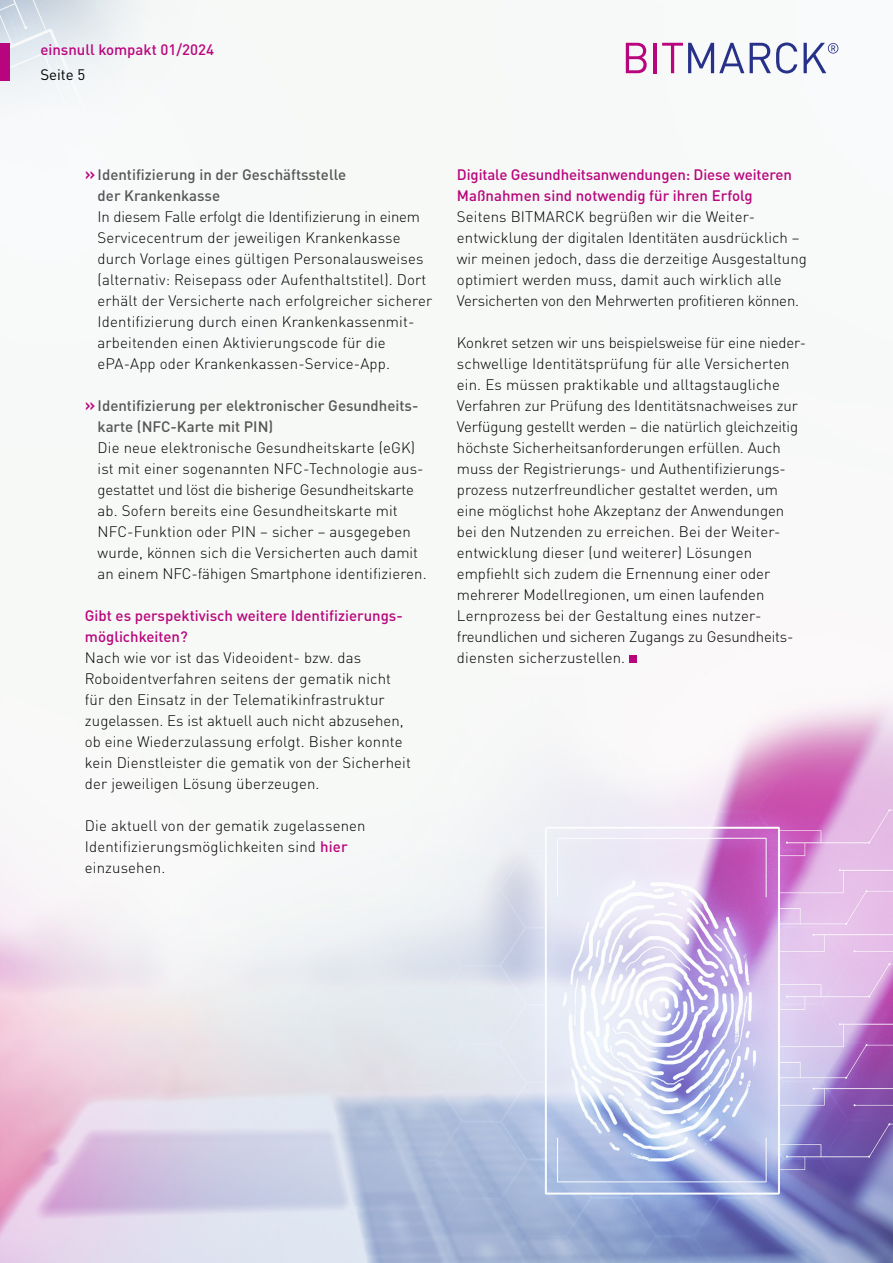
<style>
.page{position:relative;width:893px;height:1263px;background:#fff}
.page>*{position:absolute;margin:0;border:0;box-sizing:border-box;transform-origin:0 0}
.t1{font:300 15px/21px "DIN Pro";letter-spacing:.01em;color:#000}
.t2{font:500 15px/21px "DIN Pro";color:#b9057d}
.t3{font:500 15px/21px "DIN Pro";color:#565656}
.t4{font:15px "DIN Pro";color:#000}
.s1{font-size:18px;color:#b9057d}
.s2{font-weight:500;color:#b9057d}
</style>
<div class="page">
<img style="left:0;top:0;width:893px;height:1263px">
<div style="left:0;top:43px;width:10px;height:37px;background:#b9057d"></div>
<svg style="left:626px;top:43px;width:21px;height:30px"></svg>
<hr style="left:653px;top:43px;width:3px;height:30px;background:#b9057d">
<svg style="left:662px;top:43px;width:82px;height:30px"></svg>
<svg style="left:750px;top:43px;width:47px;height:30px"></svg>
<svg style="left:804px;top:43px;width:34px;height:30px"></svg>
<div style="left:629px;top:655px;width:8px;height:8px;background:#b9057d"></div>
<p class="t2" style="left:40px;top:37px;width:175px">einsnull kompakt 01/2024</p>
<p class="t4" style="left:40px;top:63px;width:46px">Seite 5</p>
<p class="t3" style="left:98px;top:162px;width:250px;text-indent:-13px"><span class="s1">»</span>Identifizierung in der Geschäftsstelle der Krankenkasse</p>
<p class="t1" style="left:98px;top:205px;width:336px">In diesem Falle erfolgt die Identifizierung in einem Servicecentrum der jeweiligen Krankenkasse durch Vorlage eines gültigen Personalausweises (alternativ: Reisepass oder Aufenthaltstitel). Dort erhält der Versicherte nach erfolgreicher sicherer Identifizierung durch einen Krankenkassenmit&shy;arbeitenden einen Aktivierungscode für die ePA-App oder Krankenkassen-Service-App.</p>
<p class="t3" style="left:98px;top:393px;width:322px;text-indent:-13px"><span class="s1">»</span>Identifizierung per elektronischer Gesundheits&shy;karte (NFC-Karte mit PIN)</p>
<p class="t1" style="left:98px;top:436px;width:331px">Die neue elektronische Gesundheitskarte (eGK) ist mit einer sogenannten NFC-Technologie aus&shy;gestattet und löst die bisherige Gesundheitskarte ab. Sofern bereits eine Gesundheitskarte mit NFC-Funktion oder PIN – sicher – ausgegeben wurde, können sich die Versicherten auch damit an einem NFC-fähigen Smartphone identifizieren.</p>
<p class="t2" style="left:85px;top:603px;width:317px">Gibt es perspektivisch weitere Identifizierungs&shy;möglichkeiten?</p>
<p class="t1" style="left:85px;top:646px;width:328px">Nach wie vor ist das Videoident- bzw. das Roboidentverfahren seitens der gematik nicht für den Einsatz in der Telematikinfrastruktur zugelassen. Es ist aktuell auch nicht abzusehen, ob eine Wiederzulassung erfolgt. Bisher konnte kein Dienstleister die gematik von der Sicherheit der jeweiligen Lösung überzeugen.</p>
<p class="t1" style="left:85px;top:814px;width:282px">Die aktuell von der gematik zugelassenen<br>Identifizierungsmöglichkeiten sind <span class="s2">hier </span>einzusehen.</p>
<p class="t2" style="left:457px;top:162px;width:336px">Digitale Gesundheitsanwendungen: Diese weiteren<br>Maßnahmen sind notwendig für ihren Erfolg</p>
<p class="t1" style="left:457px;top:205px;width:351px">Seitens BITMARCK begrüßen wir die Weiter&shy;entwicklung der digitalen Identitäten ausdrücklich – wir meinen jedoch, dass die derzeitige Ausgestaltung optimiert werden muss, damit auch wirklich alle Versicherten von den Mehrwerten profitieren können.</p>
<p class="t1" style="left:457px;top:331px;width:348px">Konkret setzen wir uns beispielsweise für eine nieder&shy;schwellige Identitätsprüfung für alle Versicherten ein. Es müssen praktikable und alltagstaugliche Verfahren zur Prüfung des Identitätsnachweises zur Verfügung gestellt werden – die natürlich gleichzeitig höchste Sicherheitsanforderungen erfüllen. Auch muss der Registrierungs- und Authentifizierungs&shy;prozess nutzerfreundlicher gestaltet werden, um eine möglichst hohe Akzeptanz der Anwendungen bei den Nutzenden zu erreichen. Bei der Weiter&shy;entwicklung dieser (und weiterer) Lösungen empfiehlt sich zudem die Ernennung einer oder mehrerer Modellregionen, um einen laufenden Lernprozess bei der Gestaltung eines nutzer&shy;freundlichen und sicheren Zugangs zu Gesundheits&shy;diensten sicherzustellen.</p>
</div>
